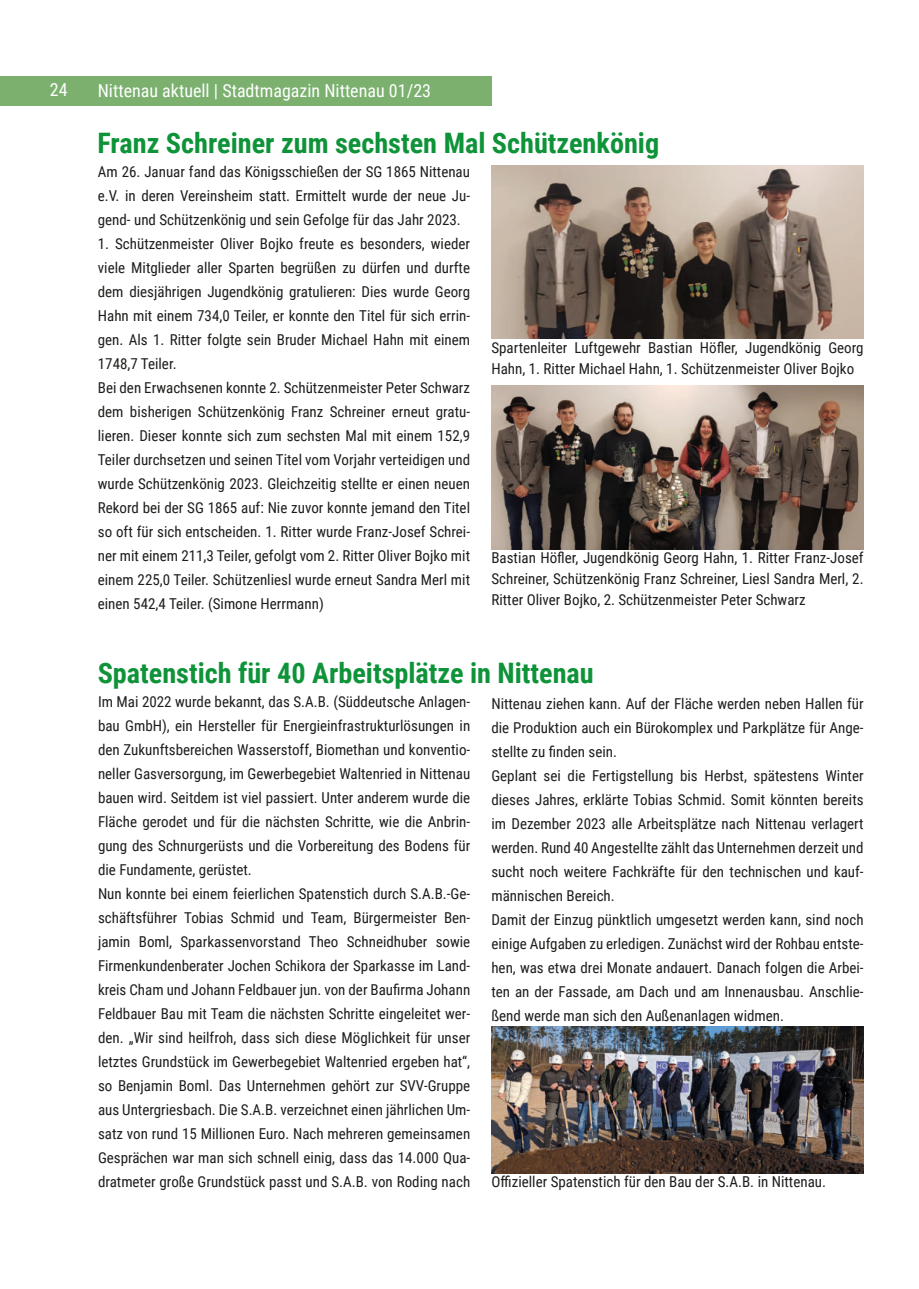
<style>
.page{position:relative;width:919px;height:1289px;background:#fff}
.page>*{position:absolute;margin:0;border:0;box-sizing:border-box;transform-origin:0 0}
.t1{font:700 28.2px "Roboto Condensed";color:#0e9339}
.t2{font:18px "Roboto Condensed";color:#fff}
.t3{font:15px/24px "Roboto Condensed";color:#1d1d1b}
</style>
<div class="page">
<div style="left:0;top:76px;width:491px;height:30px;background:#7bb06e"></div>
<img style="left:491px;top:165px;width:372px;height:173px">
<img style="left:491px;top:386px;width:372px;height:164px">
<img style="left:491px;top:1026px;width:372px;height:146px">
<p class="t2" style="left:50px;top:82px;width:19px">24</p>
<p class="t2" style="left:98px;top:82px;width:335px">Nittenau aktuell | Stadtmagazin Nittenau 01/23</p>
<h1 class="t1" style="left:97px;top:123px;width:563px">Franz Schreiner zum sechsten Mal Schützenkönig</h1>
<p class="t3" style="left:98px;top:160px;width:374px;text-align:justify">Am 26. Januar fand das Königsschießen der SG 1865 Nittenau e.V. in deren Vereinsheim statt. Ermittelt wurde der neue Ju&shy;gend- und Schützenkönig und sein Gefolge für das Jahr 2023.</p>
<p class="t3" style="left:98px;top:232px;width:374px">1. Schützenmeister Oliver Bojko freute es besonders, wieder viele Mitglieder aller Sparten begrüßen zu dürfen und durfte dem diesjährigen Jugendkönig gratulieren: Dies wurde Georg Hahn mit einem 734,0 Teiler, er konnte den Titel für sich errin&shy;gen. Als 1. Ritter folgte sein Bruder Michael Hahn mit einem 1748,7 Teiler.<br>Bei den Erwachsenen konnte 2. Schützenmeister Peter Schwarz dem bisherigen Schützenkönig Franz Schreiner erneut gratu&shy;lieren. Dieser konnte sich zum sechsten Mal mit einem 152,9<br>Teiler durchsetzen und seinen Titel vom Vorjahr verteidigen und wurde Schützenkönig 2023. Gleichzeitig stellte er einen neuen Rekord bei der SG 1865 auf: Nie zuvor konnte jemand den Titel so oft für sich entscheiden. 1. Ritter wurde Franz-Josef Schrei&shy;ner mit einem 211,3 Teiler, gefolgt vom 2. Ritter Oliver Bojko mit einem 225,0 Teiler. Schützenliesl wurde erneut Sandra Merl mit einen 542,4 Teiler. (Simone Herrmann)</p>
<p class="t3" style="left:491px;top:336px;width:374px;line-height:21px">Spartenleiter Luftgewehr Bastian Höfler, Jugendkönig Georg<br>Hahn, 1. Ritter Michael Hahn, 1. Schützenmeister Oliver Bojko</p>
<p class="t3" style="left:491px;top:547px;width:374px;line-height:21px;text-align:justify">Bastian Höfler, Jugendkönig Georg Hahn, 1. Ritter Franz-Josef Schreiner, Schützenkönig Franz Schreiner, Liesl Sandra Merl, 2.<br>Ritter Oliver Bojko, 2. Schützenmeister Peter Schwarz</p>
<h1 class="t1" style="left:98px;top:653px;width:497px">Spatenstich für 40 Arbeitsplätze in Nittenau</h1>
<p class="t3" style="left:98px;top:690px;width:374px">Im Mai 2022 wurde bekannt, das S.A.B. (Süddeutsche Anlagen&shy;bau GmbH), ein Hersteller für Energieinfrastrukturlösungen in den Zukunftsbereichen Wasserstoff, Biomethan und konventio&shy;neller Gasversorgung, im Gewerbegebiet Waltenried in Nittenau bauen wird. Seitdem ist viel passiert. Unter anderem wurde die Fläche gerodet und für die nächsten Schritte, wie die Anbrin&shy;gung des Schnurgerüsts und die Vorbereitung des Bodens für die Fundamente, gerüstet.<br>Nun konnte bei einem feierlichen Spatenstich durch S.A.B.-Ge&shy;schäftsführer Tobias Schmid und Team, Bürgermeister Ben&shy;jamin Boml, Sparkassenvorstand Theo Schneidhuber sowie Firmenkundenberater Jochen Schikora der Sparkasse im Land&shy;kreis Cham und Johann Feldbauer jun. von der Baufirma Johann Feldbauer Bau mit Team die nächsten Schritte eingeleitet wer&shy;den. „Wir sind heilfroh, dass sich diese Möglichkeit für unser letztes Grundstück im Gewerbegebiet Waltenried ergeben hat“, so Benjamin Boml. Das Unternehmen gehört zur SVV-Gruppe aus Untergriesbach. Die S.A.B. verzeichnet einen jährlichen Um&shy;satz von rund 15 Millionen Euro. Nach mehreren gemeinsamen Gesprächen war man sich schnell einig, dass das 14.000 Qua&shy;dratmeter große Grundstück passt und S.A.B. von Roding nach</p>
<p class="t3" style="left:491px;top:692px;width:374px">Nittenau ziehen kann. Auf der Fläche werden neben Hallen für die Produktion auch ein Bürokomplex und Parkplätze für Ange&shy;stellte zu finden sein.<br>Geplant sei die Fertigstellung bis Herbst, spätestens Winter dieses Jahres, erklärte Tobias Schmid. Somit könnten bereits im Dezember 2023 alle Arbeitsplätze nach Nittenau verlagert werden. Rund 40 Angestellte zählt das Unternehmen derzeit und sucht noch weitere Fachkräfte für den technischen und kauf&shy;männischen Bereich.<br>Damit der Einzug pünktlich umgesetzt werden kann, sind noch einige Aufgaben zu erledigen. Zunächst wird der Rohbau entste&shy;hen, was etwa drei Monate andauert. Danach folgen die Arbei&shy;ten an der Fassade, am Dach und am Innenausbau. Anschlie&shy;ßend werde man sich den Außenanlagen widmen.</p>
<p class="t3" style="left:491px;top:1169px;width:336px">Offizieller Spatenstich für den Bau der S.A.B. in Nittenau.</p>
</div>
